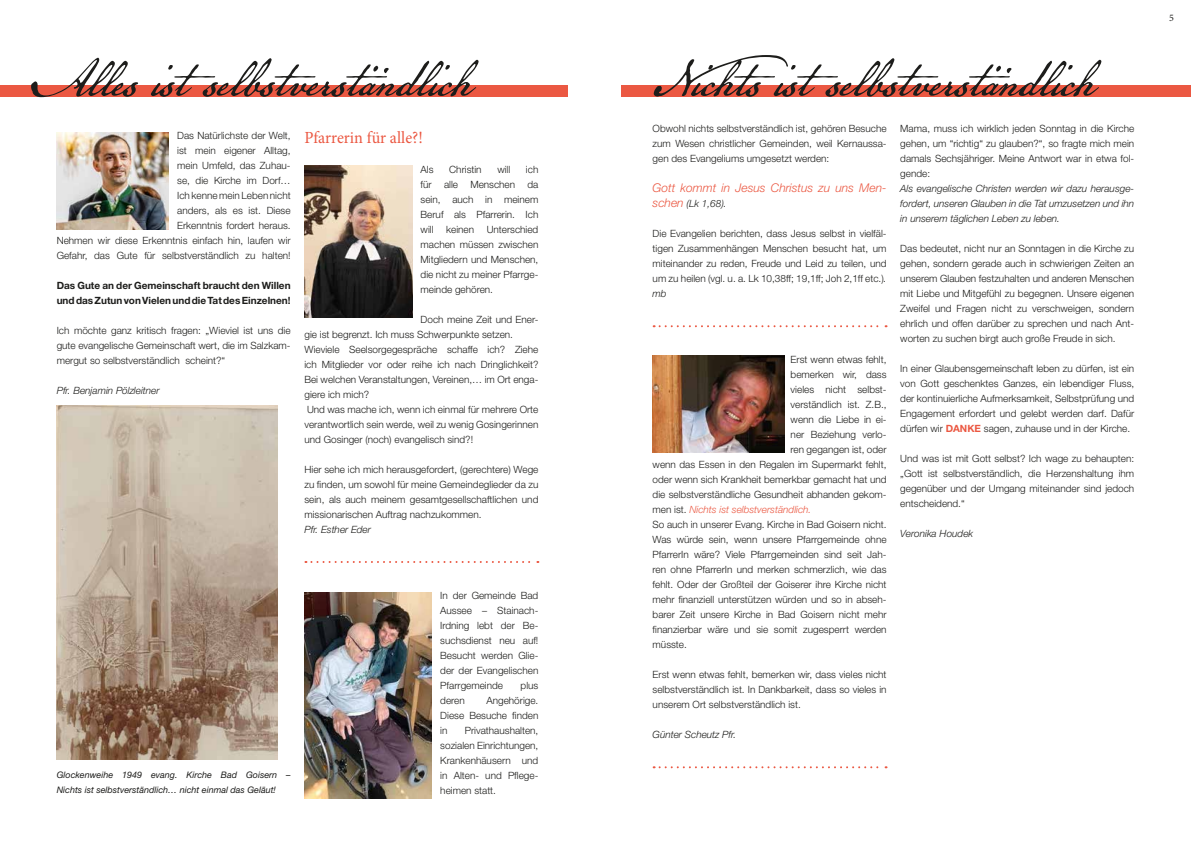
<style>
.page{position:relative;width:1191px;height:842px;background:#fff}
.page>*{position:absolute;margin:0;border:0;box-sizing:border-box;transform-origin:0 0}
.t1{font:58px "American Scribe";color:#1d1d1b}
.t2{font:17px "Minion Pro";color:#eb5842;scale:.95 1}
.t3{font:italic 300 12px "Helvetica Neue LT Std";color:#eb5842}
.t4{font:300 10px/15px "Helvetica Neue LT Std";color:#1d1d1b;text-align:justify}
.t5{font:italic 300 10px/15px "Helvetica Neue LT Std";color:#1d1d1b;text-align:justify}
.t6{font:700 10px/15px "Helvetica Neue LT Std";color:#1d1d1b}
.t7{font:italic 300 10px "Helvetica Neue LT Std";color:#eb5842}
.t8{font:10px "Minion Pro";color:#1d1d1b}
.t9{font:italic 9px/15px "Helvetica Neue LT Std";color:#1d1d1b}
.s1{font-size:12px;color:#eb5842}
.s2{font-style:italic}
.s3{font-style:normal;color:#1d1d1b}
.s4{font-weight:700;color:#eb5842}
</style>
<div class="page">
<svg style="left:653px;top:325px;width:233px;height:2px"></svg>
<svg style="left:653px;top:766px;width:233px;height:2px"></svg>
<svg style="left:305px;top:561px;width:233px;height:2px"></svg>
<img style="left:57px;top:132px;width:112px;height:98px">
<img style="left:305px;top:166px;width:107px;height:152px">
<div style="left:0;top:85px;width:567px;height:11px;background:#eb5842"></div>
<img style="left:305px;top:593px;width:127px;height:205px">
<img style="left:57px;top:406px;width:221px;height:354px">
<div style="left:621px;top:85px;width:570px;height:11px;background:#eb5842"></div>
<img style="left:652px;top:355px;width:133px;height:98px">
<h1 class="t1" style="left:27px;top:40px;width:445px">Alles ist selbstverständlich</h1>
<h1 class="t1" style="left:653px;top:40px;width:442px">Nichts ist selbstverständlich</h1>
<p class="t4" style="left:57px;top:128px;width:235px;text-align:right">Das Natürlichste der Welt,<br>ist mein eigener Alltag,<br>mein Umfeld, das Zuhau-<br>se, die Kirche im Dorf…<br>Ich kenne mein Leben nicht<br>anders, als es ist. Diese<br>Erkenntnis fordert heraus.<br>Nehmen wir diese Erkenntnis einfach hin, laufen wir<br>Gefahr, das Gute für selbstverständlich zu halten!</p>
<p class="t6" style="left:57px;top:278px;width:235px">Das Gute an der Gemeinschaft braucht den Willen und das Zutun von Vielen und die Tat des Einzelnen!</p>
<p class="t4" style="left:57px;top:323px;width:235px">Ich möchte ganz kritisch fragen: „Wieviel ist uns die gute evangelische Gemeinschaft wert, die im Salzkam&shy;mergut so selbstverständlich scheint?“</p>
<p class="t5" style="left:57px;top:383px;width:104px">Pfr. Benjamin Pölzleitner</p>
<h2 class="t2" style="left:304px;top:126px;width:126px">Pfarrerin für alle?!</h2>
<p class="t4" style="left:420px;top:161px;width:14px">Als</p>
<p class="t4" style="left:449px;top:161px;width:34px">Christin</p>
<p class="t4" style="left:497px;top:161px;width:14px">will</p>
<p class="t4" style="left:420px;top:161px;width:119px;text-indent:105px">ich für alle Menschen da sein, auch in meinem Beruf als Pfarrerin. Ich will</p>
<p class="t4" style="left:420px;top:221px;width:119px;text-indent:66px">Unterschied machen müssen zwischen Mitgliedern und Menschen, die nicht zu meiner Pfarrge&shy;meinde gehören.</p>
<p class="t4" style="left:304px;top:311px;width:235px;text-align:left;text-indent:116px">Doch meine Zeit und Ener&shy;gie ist begrenzt. Ich muss Schwerpunkte setzen.<br>Wieviele Seelsorgegespräche schaffe ich? Ziehe ich Mitglieder vor oder reihe ich nach Dringlichkeit?<br>Bei welchen Veranstaltungen, Vereinen,… im Ort enga&shy;giere ich mich?<br>Und was mache ich, wenn ich einmal für mehrere Orte verantwortlich sein werde, weil zu wenig Gosingerinnen und Gosinger (noch) evangelisch sind?!</p>
<p class="t4" style="left:304px;top:461px;width:235px">Hier sehe ich mich herausgefordert, (gerechtere) Wege zu finden, um sowohl für meine Gemeindeglieder da zu sein, als auch meinem gesamtgesellschaftlichen und missionarischen Auftrag nachzukommen.</p>
<p class="t5" style="left:304px;top:521px;width:68px">Pfr. Esther Eder</p>
<p class="t4" style="left:446px;top:221px;width:29px">keinen</p>
<p class="t9" style="left:57px;top:767px;width:235px">Glockenweihe 1949 evang. Kirche Bad Goisern –<br>Nichts ist selbstverständlich… nicht einmal das Geläut!</p>
<p class="t4" style="left:440px;top:587px;width:100px">In der Gemeinde Bad Aussee – Stainach-Irdning lebt der Be&shy;suchsdienst neu auf!<br>Besucht werden Glie&shy;der der Evangelischen Pfarrgemeinde</p>
<p class="t4" style="left:520px;top:677px;width:19px">plus</p>
<p class="t4" style="left:440px;top:692px;width:26px">deren</p>
<p class="t4" style="left:440px;top:692px;width:100px;text-indent:46px">Angehörige.<br>Diese Besuche finden in</p>
<p class="t4" style="left:440px;top:722px;width:100px;text-indent:25px">Privathaushalten, sozialen Einrichtungen, Krankenhäusern und in Alten- und Pflege&shy;heimen statt.</p>
<p class="t4" style="left:652px;top:121px;width:235px">Obwohl nichts selbstverständlich ist, gehören Besuche zum Wesen christlicher Gemeinden, weil Kernaussa&shy;gen des Evangeliums umgesetzt werden:</p>
<p class="t3" style="left:652px;top:180px;width:235px">Gott kommt in Jesus Christus zu uns Men-</p>
<p class="t5" style="left:652px;top:196px;width:76px"><span class="s1">schen</span> (Lk 1,68).</p>
<p class="t4" style="left:652px;top:226px;width:235px">Die Evangelien berichten, dass Jesus selbst in vielfäl&shy;tigen Zusammenhängen Menschen besucht hat, um miteinander zu reden, Freude und Leid zu teilen, und um zu heilen (vgl. u. a. Lk 10,38ff; 19,1ff; Joh 2,1ff etc.)<span class="s2">. mb</span></p>
<p class="t4" style="left:790px;top:352px;width:97px">Erst wenn etwas fehlt,</p>
<p class="t4" style="left:790px;top:367px;width:97px">bemerken wir, dass</p>
<p class="t4" style="left:790px;top:382px;width:97px">vieles nicht selbst-</p>
<p class="t4" style="left:790px;top:397px;width:97px">verständlich ist. Z.B.,</p>
<p class="t4" style="left:790px;top:412px;width:97px">wenn die Liebe in ei-</p>
<p class="t4" style="left:790px;top:427px;width:97px">ner Beziehung verlo-</p>
<p class="t4" style="left:790px;top:442px;width:97px">ren gegangen ist, oder</p>
<p class="t4" style="left:652px;top:457px;width:235px">wenn das Essen in den Regalen im Supermarkt fehlt,</p>
<p class="t4" style="left:652px;top:472px;width:235px">oder wenn sich Krankheit bemerkbar gemacht hat und</p>
<p class="t4" style="left:652px;top:487px;width:235px">die selbstverständliche Gesundheit abhanden gekom-</p>
<p class="t7" style="left:652px;top:503px;width:160px"><span class="s3">men ist.</span> Nichts ist selbstverständlich.</p>
<p class="t4" style="left:652px;top:517px;width:235px">So auch in unserer Evang. Kirche in Bad Goisern nicht.</p>
<p class="t4" style="left:652px;top:532px;width:235px">Was würde sein, wenn unsere Pfarrgemeinde ohne</p>
<p class="t4" style="left:652px;top:547px;width:235px">PfarrerIn wäre? Viele Pfarrgemeinden sind seit Jah-</p>
<p class="t4" style="left:652px;top:562px;width:235px">ren ohne PfarrerIn und merken schmerzlich, wie das</p>
<p class="t4" style="left:652px;top:577px;width:235px">fehlt. Oder der Großteil der Goiserer ihre Kirche nicht</p>
<p class="t4" style="left:652px;top:592px;width:235px">mehr finanziell unterstützen würden und so in abseh-</p>
<p class="t4" style="left:652px;top:607px;width:235px">barer Zeit unsere Kirche in Bad Goisern nicht mehr</p>
<p class="t4" style="left:652px;top:622px;width:235px">finanzierbar wäre und sie somit zugesperrt werden</p>
<p class="t4" style="left:652px;top:637px;width:36px">müsste.</p>
<p class="t4" style="left:652px;top:667px;width:235px">Erst wenn etwas fehlt, bemerken wir, dass vieles nicht selbstverständlich ist. In Dankbarkeit, dass so vieles in unserem Ort selbstverständlich ist.</p>
<p class="t5" style="left:652px;top:727px;width:85px">Günter Scheutz Pfr.</p>
<p class="t4" style="left:900px;top:121px;width:235px">Mama, muss ich wirklich jeden Sonntag in die Kirche gehen, um “richtig“ zu glauben?“, so fragte mich mein damals Sechsjähriger. Meine Antwort war in etwa fol&shy;gende:</p>
<p class="t5" style="left:900px;top:181px;width:235px">Als evangelische Christen werden wir dazu herausge&shy;fordert, unseren Glauben in die Tat umzusetzen und ihn in unserem täglichen Leben zu leben.</p>
<p class="t4" style="left:900px;top:241px;width:235px">Das bedeutet, nicht nur an Sonntagen in die Kirche zu gehen, sondern gerade auch in schwierigen Zeiten an unserem Glauben festzuhalten und anderen Menschen mit Liebe und Mitgefühl zu begegnen. Unsere eigenen Zweifel und Fragen nicht zu verschweigen, sondern ehrlich und offen darüber zu sprechen und nach Ant&shy;worten zu suchen birgt auch große Freude in sich.</p>
<p class="t4" style="left:900px;top:361px;width:235px">In einer Glaubensgemeinschaft leben zu dürfen, ist ein von Gott geschenktes Ganzes, ein lebendiger Fluss, der kontinuierliche Aufmerksamkeit, Selbstprüfung und Engagement erfordert und gelebt werden darf. Dafür dürfen wir <span class="s4">DANKE</span> sagen, zuhause und in der Kirche.</p>
<p class="t4" style="left:900px;top:451px;width:235px">Und was ist mit Gott selbst? Ich wage zu behaupten: „Gott ist selbstverständlich, die Herzenshaltung ihm gegenüber und der Umgang miteinander sind jedoch entscheidend.“</p>
<p class="t5" style="left:900px;top:526px;width:74px">Veronika Houdek</p>
<p class="t8" style="left:1169px;top:12px;width:6px">5</p>
</div>
